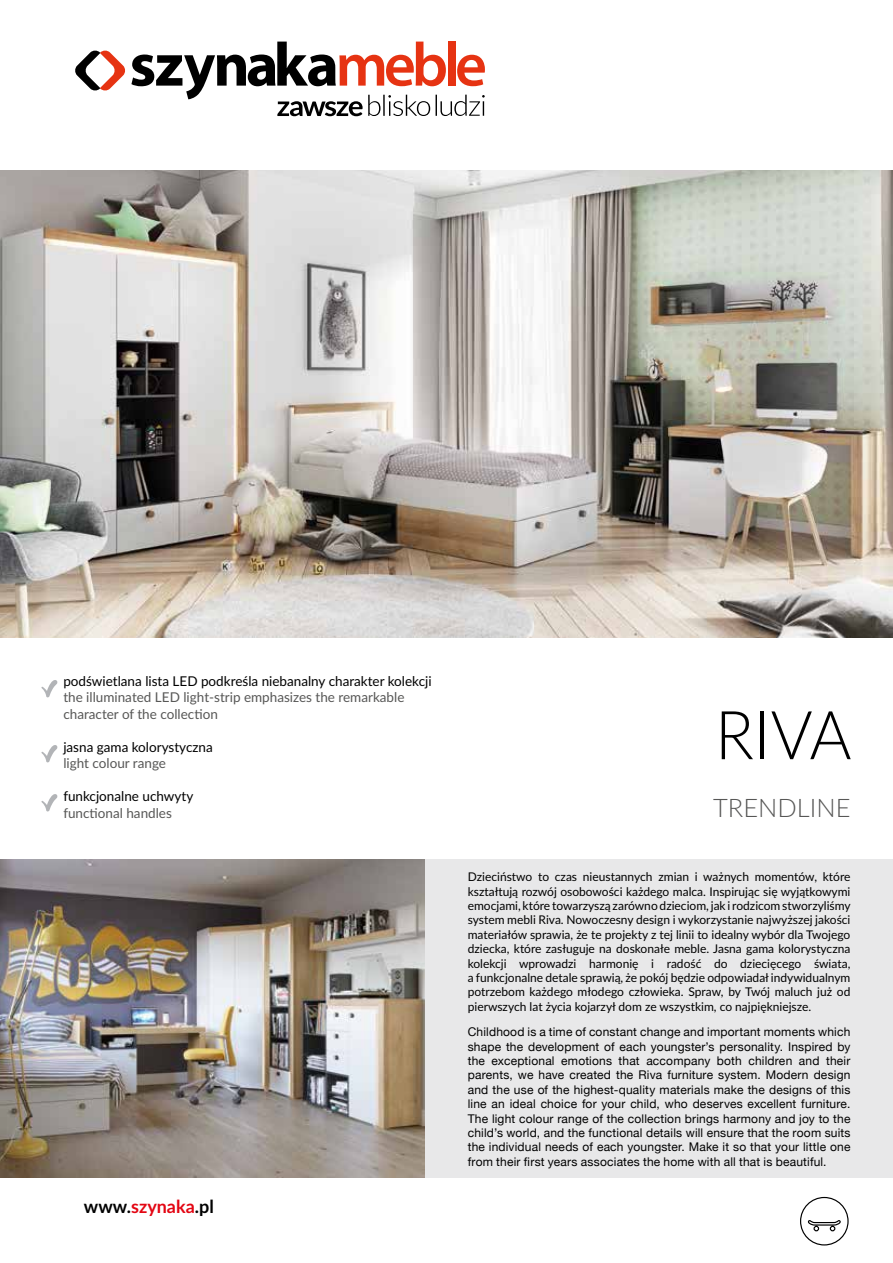
<style>
.page{position:relative;width:893px;height:1263px;background:#fff}
.page>*{position:absolute;margin:0;border:0;box-sizing:border-box;transform-origin:0 0}
.t1{font:300 67.5px "Lato";color:#000;scale:.95 1}
.t2{font:300 25.5px "Lato";color:#575756}
.t3{font:700 18px "Lato";color:#000}
.t4{font:13.5px/16.5px "Lato";color:#575756}
.t5{font:13.5px "Lato";color:#000}
.t6{font:12px/14.4px "Lato";color:#000;text-align:justify}
.t7{font:12px/14.4px "Helvetica Neue";letter-spacing:.015em;color:#000;text-align:justify}
.s1{color:#e30613}
</style>
<div class="page">
<div style="left:390px;top:859px;width:503px;height:319px;background:#e8e8e9"></div>
<svg style="left:41px;top:680px;width:17px;height:18px"></svg>
<svg style="left:41px;top:745px;width:17px;height:18px"></svg>
<svg style="left:41px;top:794px;width:17px;height:18px"></svg>
<div style="left:800px;top:1197px;width:49px;height:48px;border:1px solid #000;border-radius:50%"></div>
<svg style="left:807px;top:1220px;width:34px;height:12px"></svg>
<svg style="left:75px;top:41px;width:410px;height:76px"></svg>
<img style="left:0;top:170px;width:893px;height:468px">
<img style="left:0;top:859px;width:424px;height:319px">
<p class="t5" style="left:63px;top:671px;width:370px">podświetlana lista LED podkreśla niebanalny charakter kolekcji</p>
<p class="t4" style="left:63px;top:689px;width:343px">the illuminated LED light-strip emphasizes the remarkable character of the collection</p>
<p class="t5" style="left:63px;top:737px;width:151px">jasna gama kolorystyczna</p>
<p class="t4" style="left:63px;top:755px;width:104px">light colour range</p>
<p class="t5" style="left:63px;top:787px;width:131px">funkcjonalne uchwyty</p>
<p class="t4" style="left:63px;top:804px;width:110px">functional handles</p>
<h3 class="t3" style="left:84px;top:1193px;width:131px">www.<span class="s1">szynaka</span>.pl</h3>
<h1 class="t1" style="left:715px;top:688px;width:145px">RIVA</h1>
<h2 class="t2" style="left:713px;top:790px;width:139px">TRENDLINE</h2>
<p class="t6" style="left:468px;top:869px;width:384px">Dzieciństwo to czas nieustannych zmian i ważnych momentów, które kształtują rozwój osobowości każdego malca. Inspirując się wyjątkowymi emocjami, które towarzyszą zarówno dzieciom, jak i rodzicom stworzyliśmy system mebli Riva. Nowoczesny design i wykorzystanie najwyższej jakości materiałów sprawia, że te projekty z tej linii to idealny wybór dla Twojego dziecka, które zasługuje na doskonałe meble. Jasna gama kolorystyczna kolekcji wprowadzi harmonię i radość do dziecięcego świata, a funkcjonalne detale sprawią, że pokój będzie odpowiadał indywidualnym potrzebom każdego młodego człowieka. Spraw, by Twój maluch już od pierwszych lat życia kojarzył dom ze wszystkim, co najpiękniejsze.</p>
<p class="t7" style="left:468px;top:1024px;width:384px">Childhood is a time of constant change and important moments which shape the development of each youngster’s personality. Inspired by the exceptional emotions that accompany both children and their parents, we have created the Riva furniture system. Modern design and the use of the highest-quality materials make the designs of this line an ideal choice for your child, who deserves excellent furniture.<br>The light colour range of the collection brings harmony and joy to the child’s world, and the functional details will ensure that the room suits the individual needs of each youngster. Make it so that your little one from their first years associates the home with all that is beautiful.</p>
</div>
